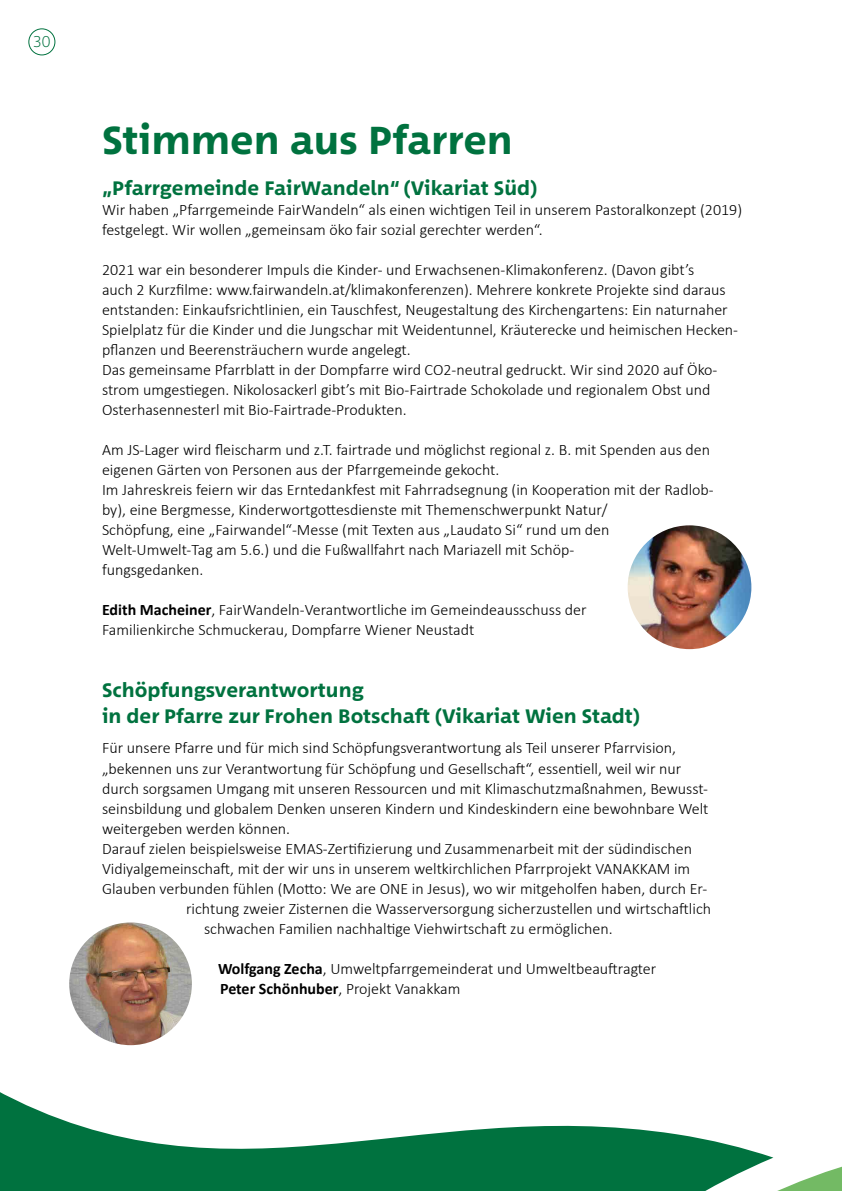
<style>
.page{position:relative;width:842px;height:1191px;background:#fff}
.page>*{position:absolute;margin:0;border:0;box-sizing:border-box;transform-origin:0 0}
.t1{font:700 40px "Between 2";color:#00723f}
.t2{font:700 20px/26px "Between 2";color:#00723f}
.t3{font:300 16px/20px "Calibri";color:#000}
.t4{font:200 16px "Between 2";color:#00723f}
.s1{font-weight:700}
</style>
<div class="page">
<svg style="left:0;top:1092px;width:310px;height:99px;fill:#00723f"></svg>
<svg style="left:310px;top:1125px;width:532px;height:66px;fill:#00723f"></svg>
<img style="left:628px;top:525px;width:123px;height:124px;border-radius:62px">
<img style="left:69px;top:922px;width:123px;height:123px;border-radius:61px">
<div style="left:29px;top:29px;width:26px;height:26px;border:1px solid #00723f;border-radius:50%"></div>
<p class="t4" style="left:33px;top:32px;width:19px">30</p>
<h1 class="t1" style="left:102px;top:115px;width:412px">Stimmen aus Pfarren</h1>
<p class="t2" style="left:102px;top:175px;width:437px">„Pfarrgemeinde FairWandeln“ (Vikariat Süd)</p>
<p class="t3" style="left:102px;top:199px;width:642px">Wir haben „Pfarrgemeinde FairWandeln“ als einen wichtigen Teil in unserem Pastoralkonzept (2019) festgelegt. Wir wollen „gemeinsam öko fair sozial gerechter werden“.</p>
<p class="t3" style="left:102px;top:259px;width:638px">2021 war ein besonderer Impuls die Kinder- und Erwachsenen-Klimakonferenz. (Davon gibt’s<br>auch 2 Kurzfilme: www.fairwandeln.at/klimakonferenzen). Mehrere konkrete Projekte sind daraus entstanden: Einkaufsrichtlinien, ein Tauschfest, Neugestaltung des Kirchengartens: Ein naturnaher Spielplatz für die Kinder und die Jungschar mit Weidentunnel, Kräuterecke und heimischen Hecken&shy;pflanzen und Beerensträuchern wurde angelegt.<br>Das gemeinsame Pfarrblatt in der Dompfarre wird CO2-neutral gedruckt. Wir sind 2020 auf Öko&shy;strom umgestiegen. Nikolosackerl gibt’s mit Bio-Fairtrade Schokolade und regionalem Obst und Osterhasennesterl mit Bio-Fairtrade-Produkten.</p>
<p class="t3" style="left:102px;top:439px;width:613px">Am JS-Lager wird fleischarm und z.T. fairtrade und möglichst regional z. B. mit Spenden aus den eigenen Gärten von Personen aus der Pfarrgemeinde gekocht.<br>Im Jahreskreis feiern wir das Erntedankfest mit Fahrradsegnung (in Kooperation mit der Radlob&shy;by), eine Bergmesse, Kinderwortgottesdienste mit Themenschwerpunkt Natur/<br>Schöpfung, eine „Fairwandel“-Messe (mit Texten aus „Laudato Si“ rund um den Welt-Umwelt-Tag am 5.6.) und die Fußwallfahrt nach Mariazell mit Schöp-<br>fungsgedanken.</p>
<p class="t3" style="left:102px;top:599px;width:486px"><span class="s1">Edith Macheiner</span>, FairWandeln-Verantwortliche im Gemeindeausschuss der<br>Familienkirche Schmuckerau, Dompfarre Wiener Neustadt</p>
<p class="t2" style="left:102px;top:677px;width:539px">Schöpfungsverantwortung<br>in der Pfarre zur Frohen Botschaft (Vikariat Wien Stadt)</p>
<p class="t3" style="left:102px;top:738px;width:575px">Für unsere Pfarre und für mich sind Schöpfungsverantwortung als Teil unserer Pfarrvision,</p>
<p class="t3" style="left:102px;top:758px;width:581px">„bekennen uns zur Verantwortung für Schöpfung und Gesellschaft“, essentiell, weil wir nur</p>
<p class="t3" style="left:102px;top:778px;width:607px">durch sorgsamen Umgang mit unseren Ressourcen und mit Klimaschutzmaßnahmen, Bewusst-</p>
<p class="t3" style="left:102px;top:798px;width:608px">seinsbildung und globalem Denken unseren Kindern und Kindeskindern eine bewohnbare Welt</p>
<p class="t3" style="left:102px;top:818px;width:190px">weitergeben werden können.</p>
<p class="t3" style="left:102px;top:838px;width:592px">Darauf zielen beispielsweise EMAS-Zertifizierung und Zusammenarbeit mit der südindischen</p>
<p class="t3" style="left:102px;top:858px;width:590px">Vidiyalgemeinschaft, mit der wir uns in unserem weltkirchlichen Pfarrprojekt VANAKKAM im</p>
<p class="t3" style="left:102px;top:878px;width:607px">Glauben verbunden fühlen (Motto: We are ONE in Jesus), wo wir mitgeholfen haben, durch Er-</p>
<p class="t3" style="left:186px;top:898px;width:527px">richtung zweier Zisternen die Wasserversorgung sicherzustellen und wirtschaftlich</p>
<p class="t3" style="left:204px;top:918px;width:410px">schwachen Familien nachhaltige Viehwirtschaft zu ermöglichen.</p>
<p class="t3" style="left:218px;top:958px;width:440px"><span class="s1">Wolfgang Zecha</span>, Umweltpfarrgemeinderat und Umweltbeauftragter<br><span class="s1">Peter Schönhuber</span>, Projekt Vanakkam</p>
</div>
